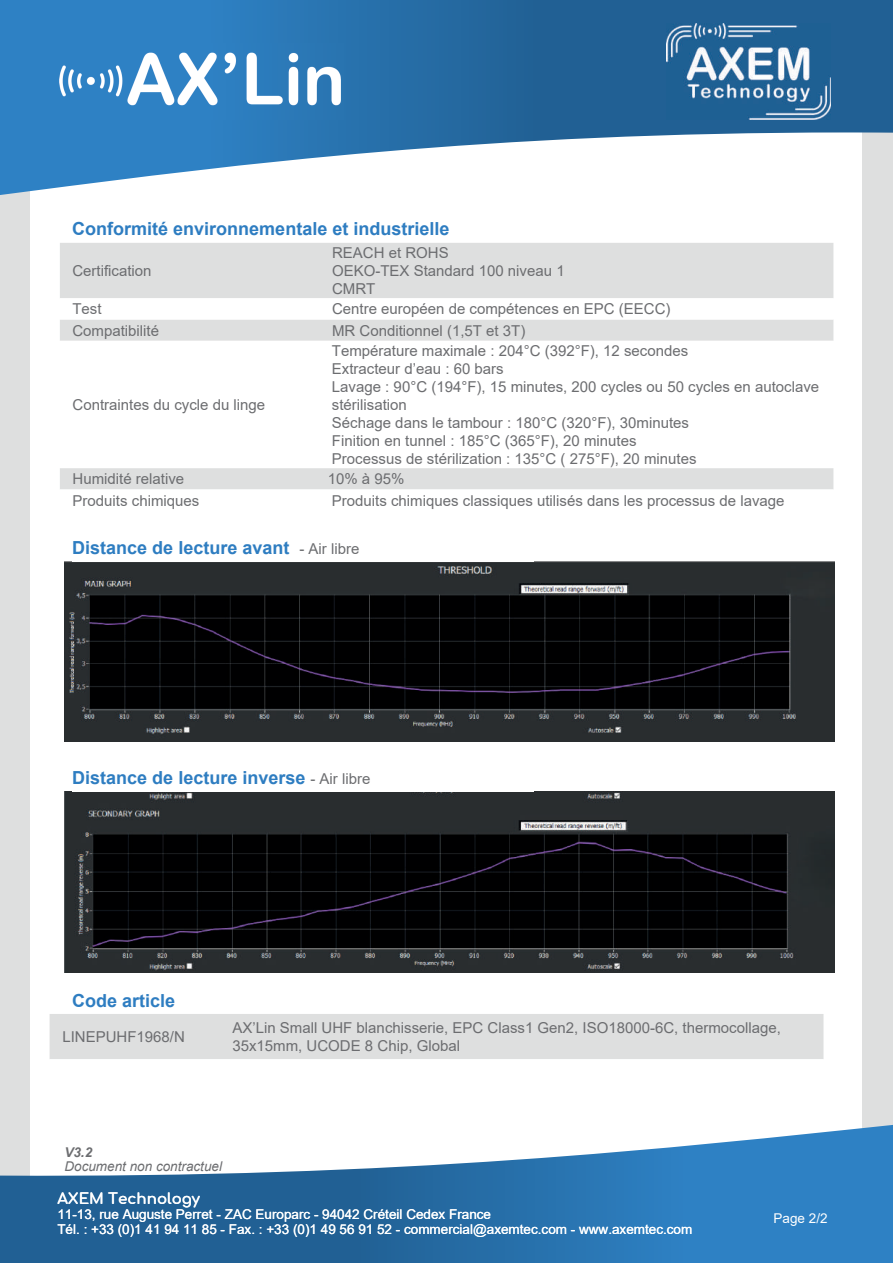
<style>
.page{position:relative;width:893px;height:1263px;background:#fff}
.page>*{position:absolute;margin:0;border:0;box-sizing:border-box;transform-origin:0 0}
.t1{font:700 18px "Arial";color:#2e7dc1}
.t2{font:15px/18px "Arial";color:#6c6d70}
.t3{font:700 15px "Comfortaa";color:#fff}
.t4{font:13.5px/15px "Arial";color:#fff}
.t5{font:italic 13.5px "Arial";color:#6c6d70}
.t6{font:italic 700 13.5px "Arial";color:#6c6d70}
.s1{font-weight:400;font-size:15px;color:#6c6d70}
</style>
<div class="page">
<div style="left:0;top:64px;width:893px;height:1199px;background:#dedfdf"></div>
<div style="left:31px;top:71px;width:831px;height:1137px;background:#fff"></div>
<svg style="left:0;top:0;width:893px;height:195px"></svg>
<svg style="left:0;top:1125px;width:893px;height:138px"></svg>
<img style="left:60px;top:43px;width:285px;height:76px">
<img style="left:64px;top:561px;width:770px;height:180px">
<img style="left:64px;top:792px;width:770px;height:180px">
<img style="left:666px;top:24px;width:165px;height:95px">
<div style="left:60px;top:243px;width:773px;height:55px;background:#dedfdf"></div>
<div style="left:60px;top:320px;width:773px;height:21px;background:#dedfdf"></div>
<div style="left:60px;top:468px;width:773px;height:21px;background:#dedfdf"></div>
<div style="left:50px;top:1014px;width:773px;height:45px;background:#dedfdf"></div>
<p class="t1" style="left:72px;top:216px;width:379px">Conformité environnementale et industrielle</p>
<p class="t2" style="left:72px;top:262px;width:81px">Certification</p>
<p class="t2" style="left:332px;top:244px;width:234px">REACH et ROHS<br>OEKO-TEX Standard 100 niveau 1<br>CMRT</p>
<p class="t2" style="left:72px;top:300px;width:31px">Test</p>
<p class="t2" style="left:332px;top:300px;width:340px">Centre européen de compétences en EPC (EECC)</p>
<p class="t2" style="left:72px;top:321px;width:88px">Compatibilité</p>
<p class="t2" style="left:332px;top:321px;width:195px">MR Conditionnel (1,5T et 3T)</p>
<p class="t2" style="left:73px;top:396px;width:194px">Contraintes du cycle du linge</p>
<p class="t2" style="left:332px;top:342px;width:489px">Température maximale : 204°C (392°F), 12 secondes<br>Extracteur d’eau : 60 bars<br>Lavage : 90°C (194°F), 15 minutes, 200 cycles ou 50 cycles en autoclave stérilisation<br>Séchage dans le tambour : 180°C (320°F), 30minutes<br>Finition en tunnel : 185°C (365°F), 20 minutes<br>Processus de stérilization : 135°C ( 275°F), 20 minutes</p>
<p class="t2" style="left:73px;top:470px;width:113px">Humidité relative</p>
<p class="t2" style="left:328px;top:470px;width:78px">10% à 95%</p>
<p class="t2" style="left:73px;top:491px;width:128px">Produits chimiques</p>
<p class="t2" style="left:332px;top:491px;width:454px">Produits chimiques classiques utilisés dans les processus de lavage</p>
<p class="t1" style="left:72px;top:534px;width:289px">Distance de lecture avant <span class="s1">- Air libre</span></p>
<p class="t1" style="left:72px;top:765px;width:300px">Distance de lecture inverse <span class="s1">- Air libre</span></p>
<p class="t1" style="left:72px;top:988px;width:105px">Code article</p>
<p class="t2" style="left:62px;top:1028px;width:124px">LINEPUHF1968/N</p>
<p class="t2" style="left:232px;top:1019px;width:550px">AX’Lin Small UHF blanchisserie, EPC Class1 Gen2, ISO18000-6C, thermocollage,<br>35x15mm, UCODE 8 Chip, Global</p>
<p class="t6" style="left:64px;top:1143px;width:29px">V3.2</p>
<p class="t3" style="left:57px;top:1185px;width:144px">AXEM Technology</p>
<p class="t4" style="left:57px;top:1207px;width:636px">11-13, rue Auguste Perret - ZAC Europarc - 94042 Créteil Cedex France<br>Tél. : +33 (0)1 41 94 11 85 - Fax. : +33 (0)1 49 56 91 52 - commercial@axemtec.com - www.axemtec.com</p>
<p class="t5" style="left:64px;top:1158px;width:159px">Document non contractuel</p>
<p class="t4" style="left:774px;top:1211px;width:56px">Page 2/2</p>
</div>
